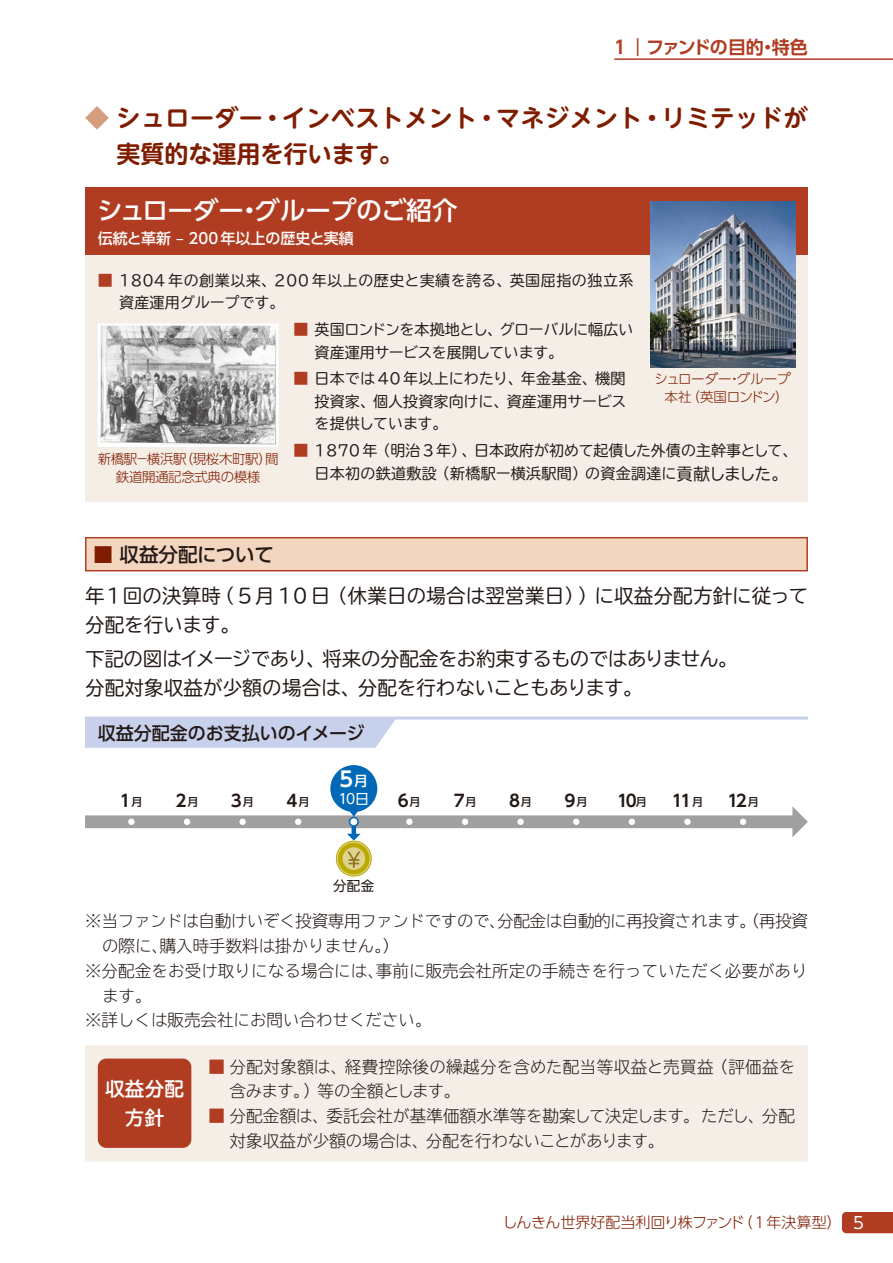
<style>
.page{position:relative;width:893px;height:1263px;background:#fff}
.page>*{position:absolute;margin:0;border:0;box-sizing:border-box;transform-origin:0 0}
.t1{font:500 25.5px "UD Shin Go Pro";color:#fff}
.t2{font:700 24px/36px "UD Shin M Go Pro De";letter-spacing:.02em;color:#801d00}
.t3{font:700 20.85px "UD Shin Go Pro De";color:#fff}
.t4{font:19.5px/29.2px "TBUDR Go Std";letter-spacing:-.02em;color:#231916}
.t5{font:19.5px/29.2px "TBUDR Go Std";color:#231916}
.t6{font:500 19.5px "UD Shin Go Pro";letter-spacing:-.005em;color:#231916}
.t7{font:700 19.5px/29.2px "TBUDR Go Std";letter-spacing:.01em;color:#fff;text-align:center}
.t8{font:500 18px "UD Shin Go Pro";color:#231916}
.t9{font:700 18px "UD Shin Go Pro De";letter-spacing:-.055em;color:#b03d22}
.t10{font:700 16.65px "UD Shin Go Pro De";color:#231916}
.t11{font:300 16.5px/24.8px "TBUDR Go Std Super";color:#231916}
.t12{font:300 16.5px "TBUDR Go Std Super";letter-spacing:-.02em;color:#231916}
.t13{font:16.5px "UD Shin Go Pro";color:#fff}
.t14{font:15px/22.5px "TBUDR Go Std";letter-spacing:.005em;color:#231916;text-align:justify}
.t15{font:15px/22.5px "TBUDR Go Std";letter-spacing:.025em;color:#231916}
.t16{font:15px/22.5px "TBUDR Go Std";letter-spacing:-.02em;color:#231916}
.t17{font:300 15px "UD Shin Go Pro";letter-spacing:-.015em;color:#801d00}
.t18{font:500 15px "UD Shin Go Pro";color:#fff}
.t19{font:13.8px "UD Shin Go Pro";color:#fff}
.t20{font:300 13.5px/18px "UD Shin Go Pro";letter-spacing:-.03em;color:#801d00;text-align:center}
.t21{font:13.5px "UD Shin Go Pro";color:#231916}
.s1{color:#d69c7e}
.s2{font-family:"UD Shin Go Pro";color:#b03d22}
.s3{font-size:16.5px}
.s4{color:#801d00}
.s5{font-family:"UD Shin Go Pro";font-weight:500;font-size:13.8px}
.s6{font-family:"UD Shin Go Pro";font-weight:500;font-size:11.1px}
.s7{font-family:"UD Shin Go Pro";font-weight:400;color:#b03d22}
</style>
<div class="page">
<hr style="left:614px;top:58px;width:279px;height:2px;background:#b03d22">
<div style="left:85px;top:537px;width:723px;height:34px;background:#ce8268"></div>
<div style="left:87px;top:538px;width:719px;height:32px;background:#f3d6bf"></div>
<div style="left:85px;top:718px;width:290px;height:30px;background:#c8d1eb"></div>
<hr style="left:85px;top:716px;width:723px;height:3px;background:#c8d1eb">
<div style="left:85px;top:188px;width:723px;height:68px;background:#b03d22"></div>
<div style="left:85px;top:256px;width:723px;height:246px;background:#f5eee6"></div>
<div style="left:85px;top:815px;width:709px;height:13px;background:#a0a0a1"></div>
<svg style="left:792px;top:806px;width:16px;height:31px"></svg>
<hr style="left:352px;top:822px;width:4px;height:13px;background:#0069b7">
<svg style="left:347px;top:834px;width:14px;height:6px"></svg>
<svg style="left:336px;top:841px;width:35px;height:35px"></svg>
<div style="left:336px;top:841px;width:36px;height:35px;border:1px solid #baa900;border-radius:50%"></div>
<svg style="left:340px;top:845px;width:27px;height:27px"></svg>
<div style="left:338px;top:843px;width:32px;height:31px;border:4px solid #baa900;border-radius:50%"></div>
<svg style="left:347px;top:851px;width:14px;height:17px"></svg>
<div style="left:330px;top:765px;width:47px;height:47px;background:#0069b7;border-radius:50%"></div>
<svg style="left:347px;top:811px;width:13px;height:6px"></svg>
<div style="left:350px;top:817px;width:8px;height:9px;background:#fff;border-radius:50%"></div>
<div style="left:349px;top:817px;width:10px;height:10px;border:2px solid #0069b7;border-radius:50%"></div>
<div style="left:684px;top:818px;width:7px;height:7px;background:#fff;border-radius:50%"></div>
<div style="left:740px;top:818px;width:6px;height:7px;background:#fff;border-radius:50%"></div>
<div style="left:128px;top:818px;width:7px;height:7px;background:#fff;border-radius:50%"></div>
<div style="left:184px;top:818px;width:6px;height:7px;background:#fff;border-radius:50%"></div>
<div style="left:295px;top:818px;width:6px;height:7px;background:#fff;border-radius:50%"></div>
<div style="left:406px;top:818px;width:7px;height:7px;background:#fff;border-radius:50%"></div>
<div style="left:573px;top:818px;width:6px;height:7px;background:#fff;border-radius:50%"></div>
<div style="left:629px;top:818px;width:6px;height:7px;background:#fff;border-radius:50%"></div>
<div style="left:239px;top:818px;width:7px;height:7px;background:#fff;border-radius:50%"></div>
<div style="left:462px;top:818px;width:6px;height:7px;background:#fff;border-radius:50%"></div>
<div style="left:517px;top:818px;width:7px;height:7px;background:#fff;border-radius:50%"></div>
<div style="left:85px;top:1045px;width:723px;height:116px;background:#f5eee6"></div>
<img style="left:651px;top:202px;width:144px;height:166px">
<img style="left:101px;top:327px;width:175px;height:117px">
<div style="left:98px;top:324px;width:181px;height:123px;border:2px solid #fff"></div>
<svg style="left:375px;top:719px;width:22px;height:29px"></svg>
<div style="left:98px;top:1058px;width:93px;height:90px;background:#b03d22;border-radius:9px"></div>
<svg style="left:842px;top:1212px;width:51px;height:21px"></svg>
<p class="t9" style="left:614px;top:33px;width:195px">1 ｜ファンドの目的・特色</p>
<h2 class="t2" style="left:117px;top:99px;width:693px;text-indent:-32px"><span class="s1">◆</span> シュローダー・インベストメント・マネジメント・リミテッドが実質的な運用を行います。</h2>
<h1 class="t1" style="left:97px;top:190px;width:362px">シュローダー・グループのご紹介</h1>
<p class="t18" style="left:98px;top:226px;width:258px">伝統と革新 – 200年以上の歴史と実績</p>
<p class="t15" style="left:119px;top:269px;width:516px;text-indent:-21px"><span class="s2">■</span> 1804 年の創業以来、200 年以上の歴史と実績を誇る、英国屈指の独立系資産運用グループです。</p>
<p class="t16" style="left:315px;top:318px;width:320px;text-indent:-21px"><span class="s2">■</span> 英国ロンドンを本拠地とし、グローバルに幅広い資産運用サービスを展開しています。</p>
<p class="t14" style="left:314px;top:367px;width:314px;text-indent:-21px"><span class="s2">■</span> 日本では 40 年以上にわたり、年金基金、機関投資家、個人投資家向けに、資産運用サービスを提供しています。</p>
<p class="t14" style="left:315px;top:439px;width:484px;line-height:23.2px;text-indent:-21px"><span class="s2">■</span> 1870年（明治３年）、日本政府が初めて起債した外債の主幹事として、日本初の鉄道敷設（新橋駅ー横浜駅間）の資金調達に<span class="s3">貢献しました。</span></p>
<p class="t20" style="left:655px;top:369px;width:138px">シュローダー・グループ本社（英国ロンドン）</p>
<p class="t20" style="left:98px;top:449px;width:182px">新橋駅－横浜駅（現桜木町駅）間鉄道開通記念式典の模様</p>
<p class="t6" style="left:94px;top:539px;width:182px"><span class="s4">■</span> 収益分配について</p>
<p class="t5" style="left:85px;top:581px;width:725px">年１回の決算時（５月 10日（休業日の場合は翌営業日））に収益分配方針に従って分配を行います。</p>
<p class="t4" style="left:85px;top:643px;width:654px">下記の図はイメージであり、将来の分配金をお約束するものではありません。分配対象収益が少額の場合は、分配を行わないこともあります。</p>
<p class="t8" style="left:98px;top:718px;width:268px">収益分配金のお支払いのイメージ</p>
<p class="t3" style="left:339px;top:762px;width:30px">5<span class="s5">月</span></p>
<p class="t10" style="left:120px;top:787px;width:24px">1<span class="s6">月</span></p>
<p class="t10" style="left:176px;top:787px;width:24px">2<span class="s6">月</span></p>
<p class="t10" style="left:231px;top:787px;width:24px">3<span class="s6">月</span></p>
<p class="t10" style="left:287px;top:787px;width:24px">4<span class="s6">月</span></p>
<p class="t19" style="left:338px;top:787px;width:32px">10日</p>
<p class="t10" style="left:398px;top:787px;width:24px">6<span class="s6">月</span></p>
<p class="t10" style="left:454px;top:787px;width:24px">7<span class="s6">月</span></p>
<p class="t10" style="left:509px;top:787px;width:24px">8<span class="s6">月</span></p>
<p class="t10" style="left:565px;top:787px;width:24px">9<span class="s6">月</span></p>
<p class="t10" style="left:617px;top:787px;width:31px">10<span class="s6">月</span></p>
<p class="t10" style="left:672px;top:787px;width:33px">11<span class="s6">月</span></p>
<p class="t10" style="left:727px;top:787px;width:33px">12<span class="s6">月</span></p>
<p class="t21" style="left:333px;top:875px;width:43px">分配金</p>
<p class="t12" style="left:85px;top:907px;width:724px">※当ファンドは自動けいぞく投資専用ファンドですので、分配金は自動的に再投資されます。（再投資</p>
<p class="t11" style="left:102px;top:933px;width:298px">の際に、購入時手数料は掛かりません。）</p>
<p class="t11" style="left:85px;top:958px;width:724px">※分配金をお受け取りになる場合には、事前に販売会社所定の手続きを行っていただく必要があり</p>
<p class="t11" style="left:102px;top:982px;width:51px">ます。</p>
<p class="t11" style="left:85px;top:1007px;width:348px">※詳しくは販売会社にお問い合わせください。</p>
<p class="t11" style="left:230px;top:1053px;width:567px;text-indent:-21px"><span class="s7">■</span> 分配対象額は、経費控除後の繰越分を含めた配当等収益と売買益（評価益を含みます。）等の全額とします。</p>
<p class="t11" style="left:230px;top:1103px;width:567px;text-indent:-21px"><span class="s7">■</span> 分配金額は、委託会社が基準価額水準等を勘案して決定します。ただし、分配対象収益が少額の場合は、分配を行わないことがあります。</p>
<p class="t7" style="left:105px;top:1074px;width:80px">収益分配方針</p>
<p class="t17" style="left:503px;top:1210px;width:341px">しんきん世界好配当利回り株ファンド（１年決算型）</p>
<p class="t13" style="left:853px;top:1209px;width:12px">5</p>
</div>
